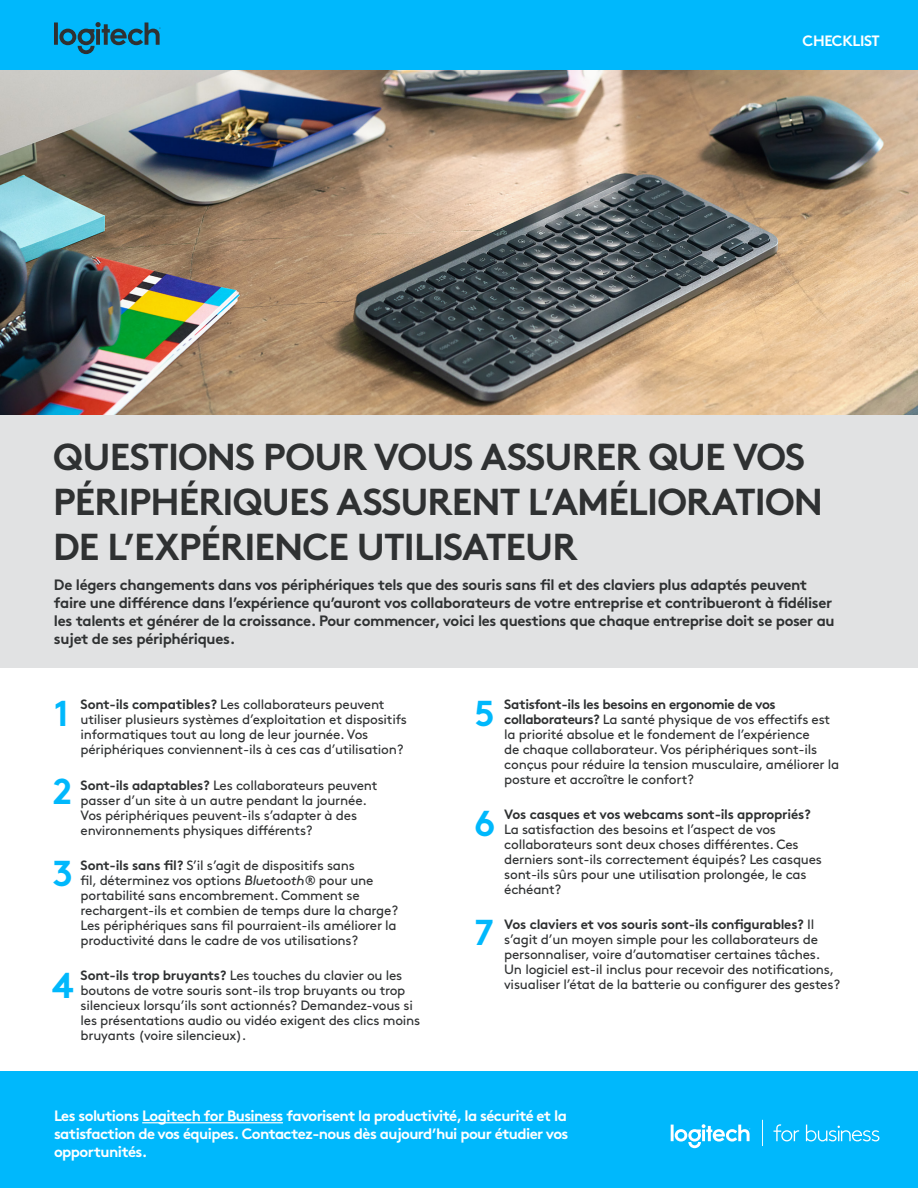
<style>
.page{position:relative;width:918px;height:1188px;background:#fff}
.page>*{position:absolute;margin:0;border:0;box-sizing:border-box;transform-origin:0 0}
.t1{font:700 37.5px/45px "Brown Pro";letter-spacing:-.025em;color:#2f3132}
.body_text{font:700 36px "Brown Pro";color:#00b8fc}
.body_text-2{font:700 15px/18px "Brown Pro";letter-spacing:-.025em;color:#2f3132}
.t2{font:700 15px/18px "Brown Pro";letter-spacing:-.04em;color:#fff;text-align:justify}
.body_text-3{font:13.5px/15px "Brown Pro";letter-spacing:-.02em;color:#2f3132}
.s1{font-weight:700}
.s2{font-style:italic}
</style>
<div class="page">
<img style="left:0;top:70px;width:918px;height:345px">
<div style="left:0;top:415px;width:918px;height:252px;background:#e1e2e3"></div>
<div style="left:0;top:1071px;width:918px;height:117px;background:#00b8fc"></div>
<div style="left:0;top:0;width:918px;height:70px;background:#00b8fc"></div>
<svg style="left:54px;top:22px;width:107px;height:32px"></svg>
<hr style="left:142px;top:1122px;width:141px;height:1px;background:#fff">
<svg style="left:671px;top:1120px;width:208px;height:28px"></svg>
<p class="t2" style="left:803px;top:30px;width:79px">CHECKLIST</p>
<p class="t1" style="left:53px;top:430px;width:771px">QUESTIONS POUR VOUS ASSURER QUE VOS<br>PÉRIPHÉRIQUES ASSURENT L’AMÉLIORATION<br>DE L’EXPÉRIENCE UTILISATEUR</p>
<p class="body_text-2" style="left:54px;top:574px;width:782px">De légers changements dans vos périphériques tels que des souris sans fil et des claviers plus adaptés peuvent faire une différence dans l’expérience qu’auront vos collaborateurs de votre entreprise et contribueront à fidéliser les talents et générer de la croissance. Pour commencer, voici les questions que chaque entreprise doit se poser au sujet de ses périphériques.</p>
<p class="body_text-3" style="left:81px;top:696px;width:328px"><span class="s1">Sont-ils compatibles?</span> Les collaborateurs peuvent utiliser plusieurs systèmes d’exploitation et dispositifs informatiques tout au long de leur journée. Vos périphériques conviennent-ils à ces cas d’utilisation?</p>
<p class="body_text-3" style="left:81px;top:776px;width:298px"><span class="s1">Sont-ils adaptables?</span> Les collaborateurs peuvent passer d’un site à un autre pendant la journée.<br>Vos périphériques peuvent-ils s’adapter à des environnements physiques différents?</p>
<p class="body_text-3" style="left:81px;top:856px;width:319px"><span class="s1">Sont-ils sans fil?</span> S’il s’agit de dispositifs sans<br>fil, déterminez vos options <span class="s2">Bluetooth®</span> pour une portabilité sans encombrement. Comment se rechargent-ils et combien de temps dure la charge?<br>Les périphériques sans fil pourraient-ils améliorer la productivité dans le cadre de vos utilisations?</p>
<p class="body_text-3" style="left:81px;top:967px;width:341px"><span class="s1">Sont-ils trop bruyants?</span> Les touches du clavier ou les boutons de votre souris sont-ils trop bruyants ou trop silencieux lorsqu’ils sont actionnés? Demandez-vous si les présentations audio ou vidéo exigent des clics moins bruyants (voire silencieux).</p>
<p class="body_text" style="left:54px;top:684px;width:17px">1</p>
<p class="body_text" style="left:52px;top:762px;width:21px">2</p>
<p class="body_text" style="left:52px;top:844px;width:22px">3</p>
<p class="body_text" style="left:52px;top:956px;width:24px">4</p>
<p class="body_text" style="left:474px;top:684px;width:22px">5</p>
<p class="body_text" style="left:474px;top:794px;width:23px">6</p>
<p class="body_text" style="left:474px;top:904px;width:21px">7</p>
<p class="body_text-3" style="left:504px;top:695px;width:336px"><span class="s1">Satisfont-ils les besoins en ergonomie de vos collaborateurs?</span> La santé physique de vos effectifs est la priorité absolue et le fondement de l’expérience<br>de chaque collaborateur. Vos périphériques sont-ils conçus pour réduire la tension musculaire, améliorer la posture et accroître le confort?</p>
<p class="body_text-3" style="left:504px;top:806px;width:319px"><span class="s1">Vos casques et vos webcams sont-ils appropriés?<br></span>La satisfaction des besoins et l’aspect de vos collaborateurs sont deux choses différentes. Ces derniers sont-ils correctement équipés? Les casques sont-ils sûrs pour une utilisation prolongée, le cas échéant?</p>
<p class="body_text-3" style="left:504px;top:916px;width:337px"><span class="s1">Vos claviers et vos souris sont-ils configurables?</span> Il s’agit d’un moyen simple pour les collaborateurs de personnaliser, voire d’automatiser certaines tâches.<br>Un logiciel est-il inclus pour recevoir des notifications, visualiser l’état de la batterie ou configurer des gestes?</p>
<p class="t2" style="left:54px;top:1105px;width:516px">Les solutions Logitech for Business favorisent la productivité, la sécurité et la satisfaction de vos équipes. Contactez-nous dès aujourd’hui pour étudier vos opportunités.</p>
</div>
